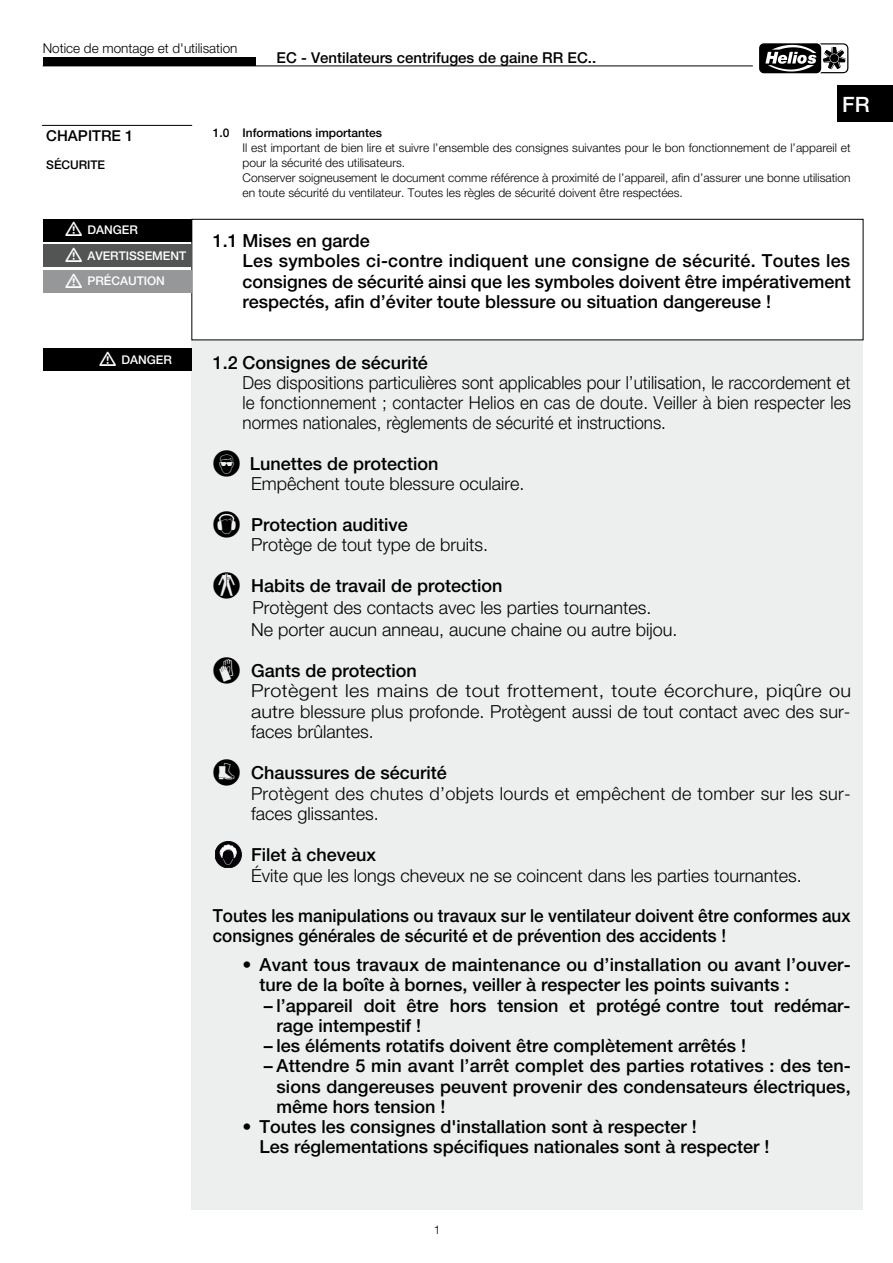
<style>
.page{position:relative;width:893px;height:1263px;background:#fff}
.page>*{position:absolute;margin:0;border:0;box-sizing:border-box;transform-origin:0 0}
.t1{font:500 21.15px "Helvetica Neue";color:#fff}
.t2{font:500 18px/20.2px "Helvetica Neue";color:#000}
.t3{font:300 18px/20.2px "Helvetica Neue";color:#000}
.t4{font:300 18px/20.2px "Helvetica Neue";color:#000;text-align:justify;scale:.95 1}
.t5{font:300 18px/20.2px "Helvetica Neue";color:#000;scale:1.1 1}
.t6{font:500 18px/20.2px "Helvetica Neue";color:#000;scale:.95 1}
.t7{font:500 15px "Helvetica Neue";color:#000}
.t8{font:300 13.5px "Helvetica Neue";color:#000}
.t9{font:300 12px/15px "Helvetica Neue";color:#000}
.t10{font:500 12px/25.5px "Helvetica Neue";color:#fff}
.t11{font:500 12px "Helvetica Neue";color:#000}
.s1{font-family:"Hazard";font-weight:400;font-size:37.5px}
.s2{font-weight:500}
.s3{font-weight:300}
</style>
<div class="page">
<hr style="left:43px;top:66px;width:710px;height:1px;background:#000">
<div style="left:43px;top:57px;width:212px;height:9px;background:#000"></div>
<svg style="left:759px;top:43px;width:90px;height:31px"></svg>
<div style="left:759px;top:43px;width:62px;height:30px;background:#000;border-radius:5px"></div>
<svg style="left:765px;top:43px;width:83px;height:30px"></svg>
<div style="left:192px;top:340px;width:671px;height:869px;background:#edeeee"></div>
<div style="left:838px;top:85px;width:55px;height:36px;background:#000"></div>
<div style="left:192px;top:219px;width:671px;height:121px;border:1px solid #000"></div>
<hr style="left:42px;top:125px;width:150px;height:1px;background:#000">
<div style="left:43px;top:219px;width:149px;height:22px;background:#000"></div>
<div style="left:43px;top:244px;width:149px;height:23px;background:#535454"></div>
<div style="left:43px;top:270px;width:149px;height:22px;background:#969798"></div>
<div style="left:43px;top:349px;width:149px;height:22px;background:#000"></div>
<div style="left:215px;top:841px;width:26px;height:27px;background:#070509;border-radius:50%"></div>
<div style="left:215px;top:841px;width:26px;height:27px;border:1px solid #070509;border-radius:50%"></div>
<svg style="left:220px;top:844px;width:17px;height:21px"></svg>
<p class="t8" style="left:43px;top:40px;width:196px">Notice de montage et d'utilisation</p>
<p class="t7" style="left:277px;top:48px;width:321px">EC - Ventilateurs centrifuges de gaine RR EC..</p>
<p class="t1" style="left:842px;top:92px;width:29px">FR</p>
<p class="t7" style="left:46px;top:126px;width:89px">CHAPITRE 1</p>
<p class="t11" style="left:46px;top:158px;width:60px">SÉCURITE</p>
<p class="t10" style="left:87px;top:217px;width:100px">DANGER<br>AVERTISSEMENT<br>PRÉCAUTION</p>
<p class="t10" style="left:121px;top:347px;width:52px">DANGER</p>
<p class="t11" style="left:213px;top:125px;width:171px">1.0 Informations importantes</p>
<p class="t9" style="left:243px;top:140px;width:610px">Il est important de bien lire et suivre l’ensemble des consignes suivantes pour le bon fonctionnement de l’appareil et pour la sécurité des utilisateurs.<br>Conserver soigneusement le document comme référence à proximité de l’appareil, afin d’assurer une bonne utilisation en toute sécurité du ventilateur. Toutes les règles de sécurité doivent être respectées.</p>
<p class="t2" style="left:243px;top:230px;width:610px;text-indent:-30px">1.1 Mises en garde<br>Les symboles ci-contre indiquent une consigne de sécurité. Toutes les consignes de sécurité ainsi que les symboles doivent être impérativement respectés, afin d’éviter toute blessure ou situation dangereuse !</p>
<p class="t2" style="left:213px;top:352px;width:217px">1.2 Consignes de sécurité</p>
<p class="t4" style="left:243px;top:372px;width:642px">Des dispositions particulières sont applicables pour l’utilisation, le raccordement et le fonctionnement ; contacter Helios en cas de doute. Veiller à bien respecter les normes nationales, règlements de sécurité et instructions.</p>
<p class="t3" style="left:251px;top:453px;width:275px;text-indent:-38px"><span class="s1">L</span> <span class="s2">Lunettes de protection<br></span>Empêchent toute blessure oculaire.</p>
<p class="t3" style="left:251px;top:514px;width:239px;text-indent:-38px"><span class="s1">P</span> <span class="s2">Protection auditive<br></span>Protège de tout type de bruits.</p>
<p class="t3" style="left:251px;top:575px;width:428px;line-height:21.6px;text-indent:-38px"><span class="s1">R</span> <span class="s2">Habits de travail de protection<br></span>Protègent des contacts avec les parties tournantes.<br>Ne porter aucun anneau, aucune chaine ou autre bijou.</p>
<p class="t5" style="left:251px;top:660px;width:547px;text-indent:-38px"><span class="s1">N</span> <span class="s2">Gants de protection<br></span>Protègent les mains de tout frottement, toute écorchure, piqûre ou autre blessure plus profonde. Protègent aussi de tout contact avec des sur&shy;faces brûlantes.</p>
<p class="t3" style="left:251px;top:763px;width:601px;text-indent:-38px"><span class="s1">M</span> <span class="s2">Chaussures de sécurité<br></span>Protègent des chutes d’objets lourds et empêchent de tomber sur les sur&shy;faces glissantes.</p>
<p class="t2" style="left:251px;top:845px;width:127px">Filet à cheveux</p>
<p class="t3" style="left:251px;top:865px;width:552px">Évite que les longs cheveux ne se coincent dans les parties tournantes.</p>
<p class="t6" style="left:213px;top:905px;width:673px">Toutes les manipulations ou travaux sur le ventilateur doivent être conformes aux consignes générales de sécurité et de prévention des accidents !</p>
<p class="t2" style="left:260px;top:954px;width:593px;text-indent:-17px"><span class="s3">•</span> Avant tous travaux de maintenance ou d’installation ou avant l’ouver&shy;ture de la boîte à bornes, veiller à respecter les points suivants :</p>
<p class="t2" style="left:277px;top:995px;width:575px;text-indent:-13px">– l’appareil doit être hors tension et protégé contre tout redémar&shy;rage intempestif !</p>
<p class="t2" style="left:264px;top:1035px;width:484px">– les éléments rotatifs doivent être complètement arrêtés !</p>
<p class="t2" style="left:277px;top:1056px;width:576px;text-align:justify;text-indent:-13px">– Attendre 5 min avant l’arrêt complet des parties rotatives : des ten&shy;sions dangereuses peuvent provenir des condensateurs électriques, même hors tension !</p>
<p class="t2" style="left:260px;top:1116px;width:511px;text-indent:-17px"><span class="s3">•</span> Toutes les consignes d'installation sont à respecter !<br>Les réglementations spécifiques nationales sont à respecter !</p>
<p class="t9" style="left:434px;top:1222px;width:8px">1</p>
</div>
